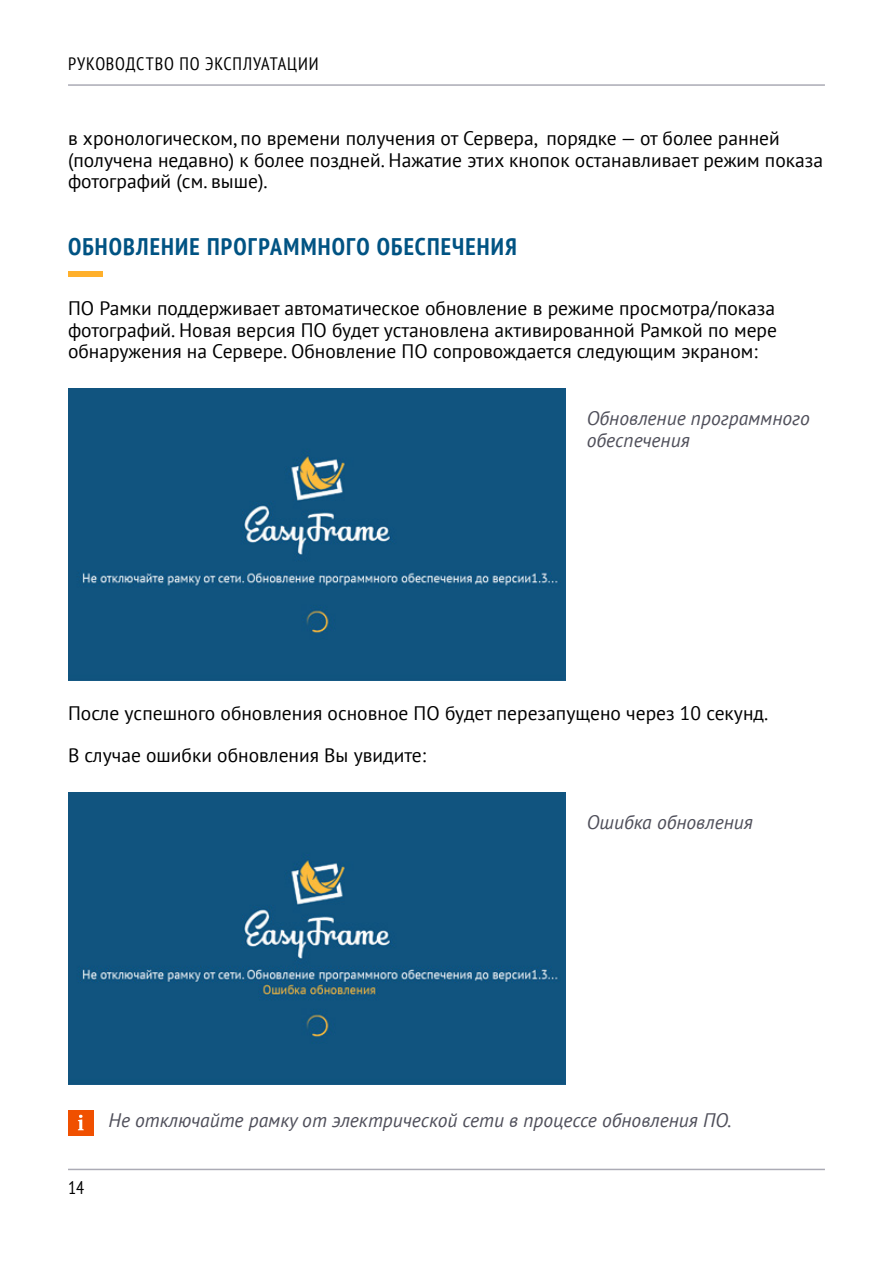
<style>
.page{position:relative;width:893px;height:1263px;background:#fff}
.page>*{position:absolute;margin:0;border:0;box-sizing:border-box;transform-origin:0 0}
.t1{font:700 condensed 24px "PT Sans";letter-spacing:.05em;color:#005383}
.t2{font:19.5px/21.3px "PT Sans";color:#000}
.t3{font:italic 19.5px/21.3px "PT Sans";color:#4f4f5a}
.t4{font:condensed 18px "PT Sans";letter-spacing:.045em;color:#000}
</style>
<div class="page">
<div style="left:68px;top:271px;width:34px;height:5px;background:#ffb02b"></div>
<div style="left:68px;top:1110px;width:26px;height:25px;background:#f05000"></div>
<svg style="left:78px;top:1115px;width:6px;height:15px"></svg>
<div style="left:68px;top:389px;width:498px;height:291px;background:#11547f"></div>
<div style="left:68px;top:793px;width:498px;height:291px;background:#11547f"></div>
<hr style="left:68px;top:84px;width:757px;height:2px;background:#ababb5">
<hr style="left:68px;top:1169px;width:757px;height:1px;background:#ababb5">
<p class="t4" style="left:68px;top:52px;width:252px">РУКОВОДСТВО ПО ЭКСПЛУАТАЦИИ</p>
<p class="t2" style="left:68px;top:127px;width:757px">в хронологическом, по времени получения от Сервера, порядке — от более ранней (получена недавно) к более поздней. Нажатие этих кнопок останавливает режим показа фотографий (см. выше).</p>
<p class="t1" style="left:68px;top:231px;width:450px">ОБНОВЛЕНИЕ ПРОГРАММНОГО ОБЕСПЕЧЕНИЯ</p>
<p class="t2" style="left:68px;top:298px;width:711px;text-align:justify">ПО Рамки поддерживает автоматическое обновление в режиме просмотра/показа фотографий. Новая версия ПО будет установлена активированной Рамкой по мере обнаружения на Сервере. Обновление ПО сопровождается следующим экраном:</p>
<p class="t3" style="left:587px;top:407px;width:225px">Обновление программного обеспечения</p>
<p class="t2" style="left:68px;top:691px;width:702px;line-height:42.6px">После успешного обновления основное ПО будет перезапущено через 10 секунд.<br>В случае ошибки обновления Вы увидите:</p>
<p class="t3" style="left:587px;top:811px;width:168px">Ошибка обновления</p>
<p class="t4" style="left:68px;top:1176px;width:18px">14</p>
<p class="t3" style="left:109px;top:1109px;width:625px">Не отключайте рамку от электрической сети в процессе обновления ПО.</p>
</div>
